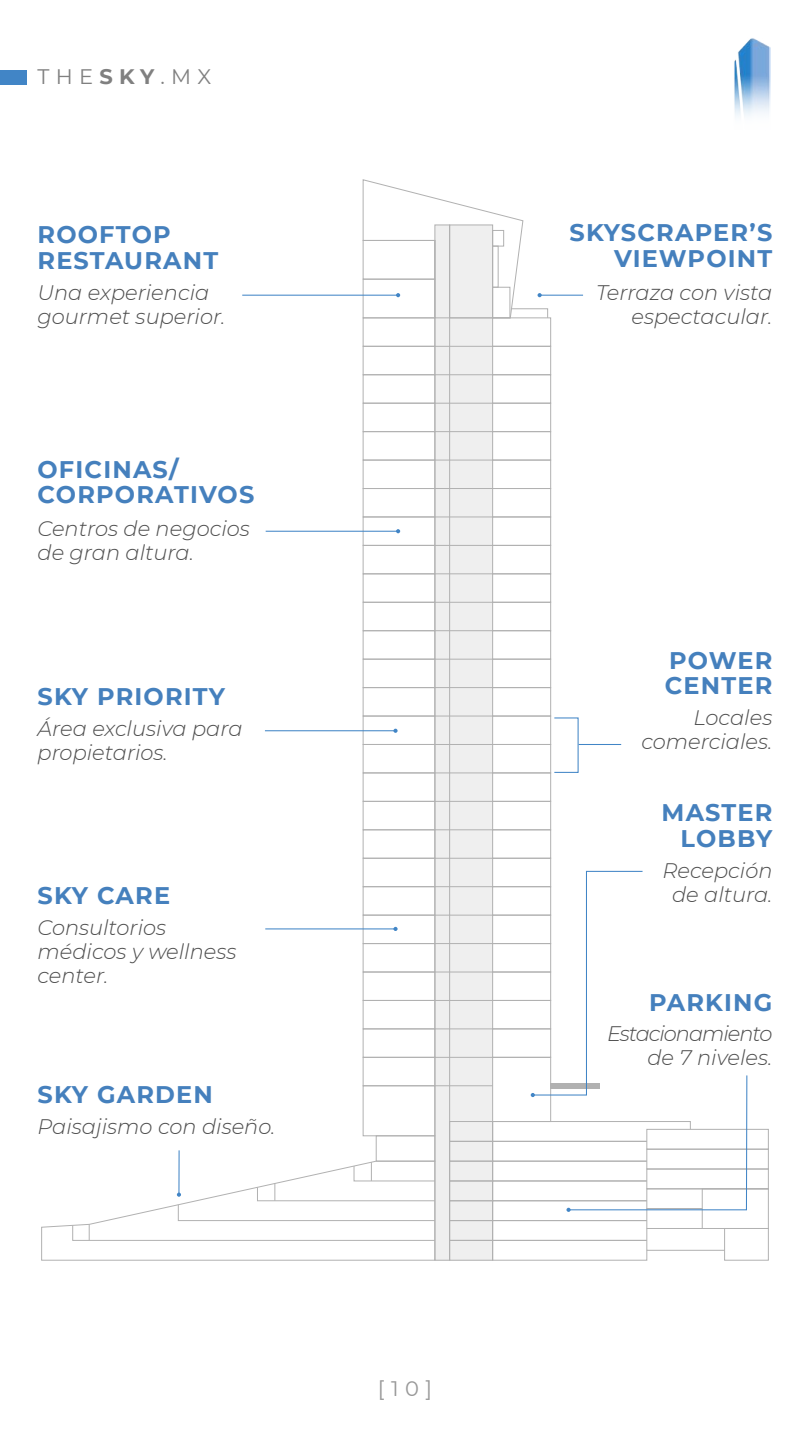
<style>
.page{position:relative;width:810px;height:1440px;background:#fff}
.page>*{position:absolute;margin:0;border:0;box-sizing:border-box;transform-origin:0 0}
.t1{font:700 24px/25.5px "Montserrat";letter-spacing:.05em;color:#4580bd}
.t2{font:italic 300 21px/24px "Montserrat";color:#4d4d4d}
.t3{font:italic 300 21px/24px "Montserrat";letter-spacing:-.05em;color:#4d4d4d;text-align:right}
.t4{font:21px "Montserrat";color:#808080}
.t5{font:21px "Montserrat";color:#989898}
.s1{font-weight:700}
</style>
<div class="page">
<div style="left:376px;top:1135px;width:59px;height:27px;border:1px solid #b1b1b1"></div>
<div style="left:363px;top:1085px;width:72px;height:51px;border:1px solid #b1b1b1"></div>
<div style="left:363px;top:1057px;width:72px;height:29px;border:1px solid #b1b1b1"></div>
<div style="left:363px;top:1028px;width:72px;height:30px;border:1px solid #b1b1b1"></div>
<div style="left:363px;top:1000px;width:72px;height:29px;border:1px solid #b1b1b1"></div>
<div style="left:363px;top:972px;width:72px;height:29px;border:1px solid #b1b1b1"></div>
<div style="left:363px;top:943px;width:72px;height:29px;border:1px solid #b1b1b1"></div>
<div style="left:363px;top:915px;width:72px;height:29px;border:1px solid #b1b1b1"></div>
<div style="left:363px;top:886px;width:72px;height:30px;border:1px solid #b1b1b1"></div>
<div style="left:363px;top:858px;width:72px;height:29px;border:1px solid #b1b1b1"></div>
<div style="left:363px;top:829px;width:72px;height:30px;border:1px solid #b1b1b1"></div>
<div style="left:363px;top:801px;width:72px;height:29px;border:1px solid #b1b1b1"></div>
<div style="left:363px;top:772px;width:72px;height:30px;border:1px solid #b1b1b1"></div>
<div style="left:363px;top:744px;width:72px;height:29px;border:1px solid #b1b1b1"></div>
<div style="left:363px;top:716px;width:72px;height:29px;border:1px solid #b1b1b1"></div>
<div style="left:363px;top:687px;width:72px;height:30px;border:1px solid #b1b1b1"></div>
<div style="left:363px;top:659px;width:72px;height:29px;border:1px solid #b1b1b1"></div>
<div style="left:363px;top:630px;width:72px;height:30px;border:1px solid #b1b1b1"></div>
<div style="left:363px;top:602px;width:72px;height:29px;border:1px solid #b1b1b1"></div>
<div style="left:363px;top:573px;width:72px;height:30px;border:1px solid #b1b1b1"></div>
<div style="left:363px;top:545px;width:72px;height:29px;border:1px solid #b1b1b1"></div>
<div style="left:363px;top:516px;width:72px;height:30px;border:1px solid #b1b1b1"></div>
<div style="left:363px;top:488px;width:72px;height:29px;border:1px solid #b1b1b1"></div>
<div style="left:363px;top:460px;width:72px;height:29px;border:1px solid #b1b1b1"></div>
<div style="left:363px;top:431px;width:72px;height:30px;border:1px solid #b1b1b1"></div>
<div style="left:363px;top:403px;width:72px;height:29px;border:1px solid #b1b1b1"></div>
<div style="left:363px;top:374px;width:72px;height:30px;border:1px solid #b1b1b1"></div>
<div style="left:363px;top:346px;width:72px;height:29px;border:1px solid #b1b1b1"></div>
<div style="left:363px;top:317px;width:72px;height:30px;border:1px solid #b1b1b1"></div>
<div style="left:492px;top:829px;width:59px;height:30px;border:1px solid #b1b1b1"></div>
<div style="left:492px;top:801px;width:59px;height:29px;border:1px solid #b1b1b1"></div>
<div style="left:492px;top:772px;width:59px;height:30px;border:1px solid #b1b1b1"></div>
<div style="left:492px;top:744px;width:59px;height:29px;border:1px solid #b1b1b1"></div>
<div style="left:492px;top:716px;width:59px;height:29px;border:1px solid #b1b1b1"></div>
<div style="left:492px;top:687px;width:59px;height:30px;border:1px solid #b1b1b1"></div>
<div style="left:492px;top:659px;width:59px;height:29px;border:1px solid #b1b1b1"></div>
<div style="left:492px;top:630px;width:59px;height:30px;border:1px solid #b1b1b1"></div>
<div style="left:492px;top:602px;width:59px;height:29px;border:1px solid #b1b1b1"></div>
<div style="left:492px;top:573px;width:59px;height:30px;border:1px solid #b1b1b1"></div>
<div style="left:492px;top:545px;width:59px;height:29px;border:1px solid #b1b1b1"></div>
<div style="left:492px;top:516px;width:59px;height:30px;border:1px solid #b1b1b1"></div>
<div style="left:492px;top:488px;width:59px;height:29px;border:1px solid #b1b1b1"></div>
<div style="left:492px;top:460px;width:59px;height:29px;border:1px solid #b1b1b1"></div>
<div style="left:492px;top:431px;width:59px;height:30px;border:1px solid #b1b1b1"></div>
<div style="left:492px;top:403px;width:59px;height:29px;border:1px solid #b1b1b1"></div>
<div style="left:492px;top:374px;width:59px;height:30px;border:1px solid #b1b1b1"></div>
<div style="left:492px;top:346px;width:59px;height:29px;border:1px solid #b1b1b1"></div>
<div style="left:492px;top:317px;width:59px;height:30px;border:1px solid #b1b1b1"></div>
<div style="left:449px;top:1240px;width:44px;height:21px;border:1px solid #b1b1b1"></div>
<div style="left:434px;top:224px;width:16px;height:1037px;border:1px solid #b1b1b1"></div>
<svg style="left:435px;top:319px;width:58px;height:941px;fill:#efefef"></svg>
<hr style="left:242px;top:295px;width:156px;height:1px;background:#4185c6">
<hr style="left:540px;top:295px;width:43px;height:1px;background:#4185c6">
<svg style="left:362px;top:179px;width:187px;height:140px"></svg>
<hr style="left:178px;top:1150px;width:2px;height:45px;background:#4185c6">
<svg style="left:41px;top:1160px;width:395px;height:101px"></svg>
<svg style="left:492px;top:870px;width:277px;height:391px"></svg>
<hr style="left:265px;top:928px;width:131px;height:1px;background:#4185c6">
<svg style="left:393px;top:927px;width:5px;height:4px"></svg>
<hr style="left:266px;top:531px;width:132px;height:1px;background:#4185c6">
<svg style="left:396px;top:529px;width:4px;height:4px"></svg>
<hr style="left:579px;top:744px;width:42px;height:1px;background:#4185c6">
<img style="left:734px;top:38px;width:36px;height:79px">
<div style="left:0;top:70px;width:27px;height:14px;background:#4185c6"></div>
<hr style="left:265px;top:730px;width:131px;height:1px;background:#4185c6">
<svg style="left:393px;top:729px;width:5px;height:4px"></svg>
<p class="t4" style="left:38px;top:62px;width:175px">THE<span class="s1">SKY</span>.MX</p>
<p class="t1" style="left:38px;top:221px;width:182px">ROOFTOP<br>RESTAURANT</p>
<p class="t2" style="left:38px;top:280px;width:189px">Una experiencia gourmet superior.</p>
<p class="t1" style="left:38px;top:455px;width:218px">OFICINAS/<br>CORPORATIVOS</p>
<p class="t2" style="left:38px;top:516px;width:214px">Centros de negocios de gran altura.</p>
<p class="t1" style="left:38px;top:683px;width:189px">SKY PRIORITY</p>
<p class="t1" style="left:570px;top:219px;width:204px;text-align:right">SKYSCRAPER’S<br>VIEWPOINT</p>
<p class="t2" style="left:596px;top:280px;width:178px;text-align:right">Terraza con vista espectacular.</p>
<p class="t1" style="left:665px;top:647px;width:109px">POWER<br>CENTER</p>
<p class="t2" style="left:38px;top:716px;width:207px">Área exclusiva para propietarios.</p>
<p class="t2" style="left:641px;top:705px;width:132px;text-align:right">Locales comerciales.</p>
<p class="t1" style="left:38px;top:882px;width:134px">SKY CARE</p>
<p class="t2" style="left:38px;top:915px;width:201px">Consultorios médicos y wellness center.</p>
<p class="t1" style="left:38px;top:1081px;width:177px">SKY GARDEN</p>
<p class="t2" style="left:38px;top:1114px;width:239px">Paisajismo con diseño.</p>
<p class="t5" style="left:378px;top:1374px;width:56px">[10]</p>
<p class="t1" style="left:662px;top:799px;width:112px;text-align:right">MASTER<br>LOBBY</p>
<p class="t2" style="left:662px;top:858px;width:112px;text-align:center">Recepción de altura.</p>
<p class="t1" style="left:649px;top:988px;width:125px">PARKING</p>
<p class="t3" style="left:607px;top:1021px;width:167px">Estacionamiento de 7 niveles.</p>
</div>
